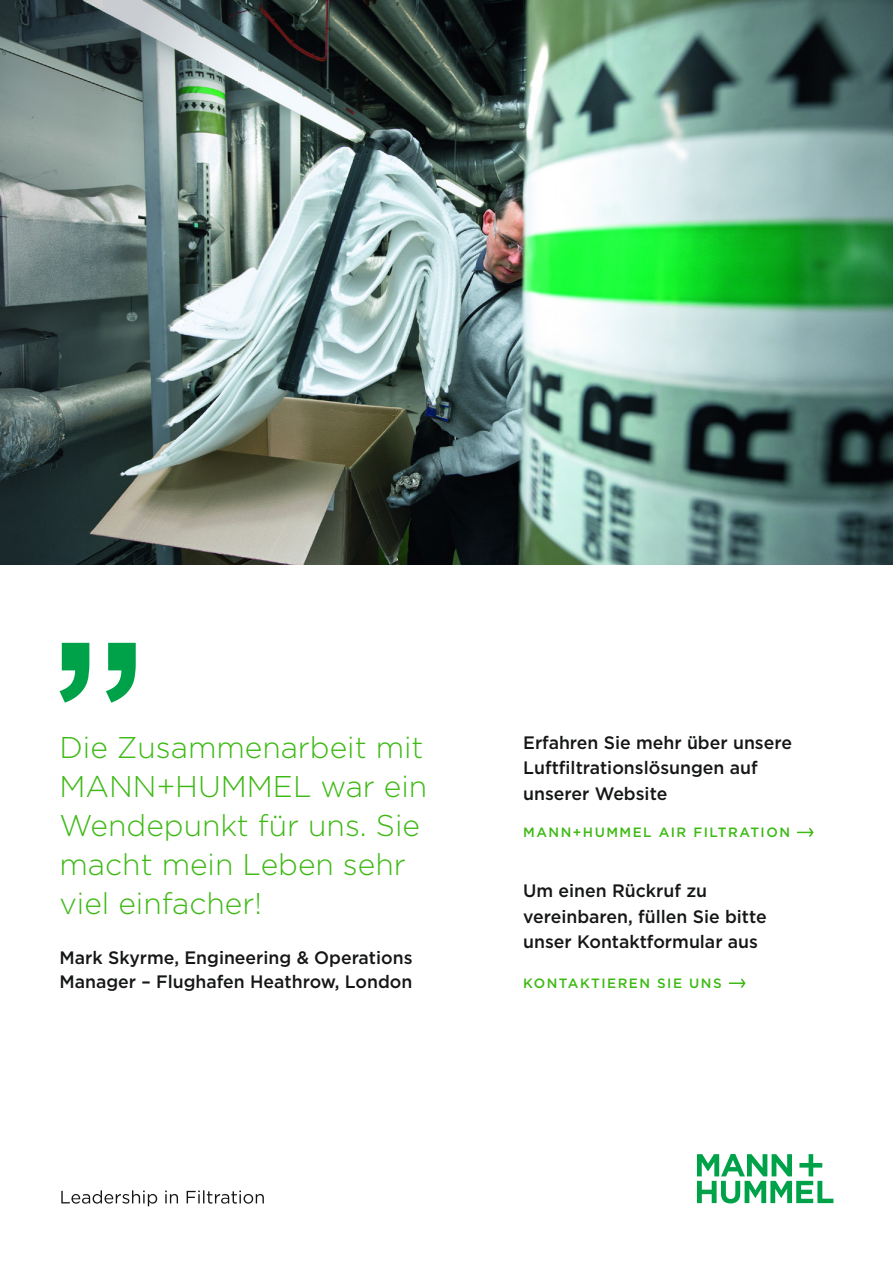
<style>
.page{position:relative;width:893px;height:1263px;background:#fff}
.page>*{position:absolute;margin:0;border:0;box-sizing:border-box;transform-origin:0 0}
.t1{font:300 30px/39px "Gotham";color:#3eb915}
.t2{font:500 18px/25.5px "Gotham";color:#151616}
.t3{font:500 13.5px "Gotham";letter-spacing:.11em;color:#3eb915}
</style>
<div class="page">
<svg style="left:61px;top:1190px;width:203px;height:16px"></svg>
<svg style="left:697px;top:1154px;width:136px;height:49px"></svg>
<img style="left:0;top:0;width:893px;height:564px">
<svg style="left:797px;top:828px;width:16px;height:9px"></svg>
<svg style="left:729px;top:979px;width:16px;height:9px"></svg>
<svg style="left:60px;top:643px;width:76px;height:60px"></svg>
<h1 class="t1" style="left:60px;top:727px;width:369px">Die Zusammenarbeit mit<br>MANN+HUMMEL war ein<br>Wendepunkt für uns. Sie macht mein Leben sehr viel einfacher!</h1>
<p class="t2" style="left:60px;top:945px;width:354px;line-height:24px">Mark Skyrme, Engineering &amp; Operations<br>Manager – Flughafen Heathrow, London</p>
<p class="t2" style="left:523px;top:729px;width:270px">Erfahren Sie mehr über unsere<br>Luftfiltrationslösungen auf unserer Website</p>
<p class="t3" style="left:523px;top:823px;width:268px">MANN+HUMMEL AIR FILTRATION</p>
<p class="t2" style="left:523px;top:878px;width:245px">Um einen Rückruf zu vereinbaren, füllen Sie bitte unser Kontaktformular aus</p>
<p class="t3" style="left:523px;top:974px;width:200px">KONTAKTIEREN SIE UNS</p>
</div>
